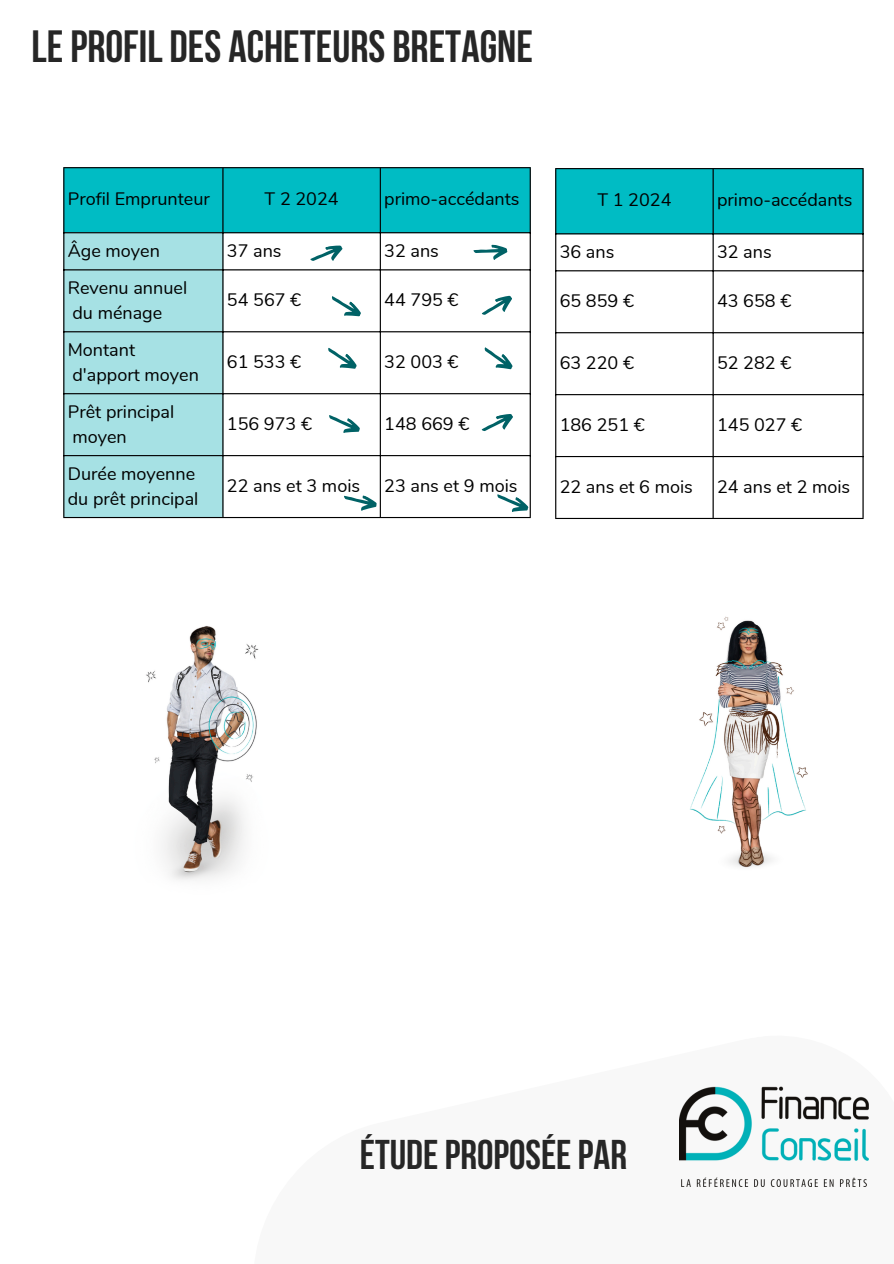
<style>
.page{position:relative;width:894px;height:1264px;background:#fff}
.page>*{position:absolute;margin:0;border:0;box-sizing:border-box;transform-origin:0 0}
.t1{font:700 45px "Bebas Neue";color:#262626}
.t2{font:700 41.4px "Bebas Neue";color:#262626}
.t3{font:18px "Nunito";color:#000}
</style>
<div class="page">
<img style="left:679px;top:1086px;width:189px;height:100px">
<img style="left:690px;top:616px;width:118px;height:252px">
<img style="left:146px;top:626px;width:113px;height:254px">
<div style="left:64px;top:168px;width:465px;height:64px;background:#00bcc4"></div>
<div style="left:64px;top:233px;width:158px;height:284px;background:#a6e1e4"></div>
<hr style="left:63px;top:168px;width:1px;height:349px;background:#000">
<hr style="left:222px;top:168px;width:1px;height:349px;background:#000">
<hr style="left:379px;top:168px;width:2px;height:349px;background:#000">
<hr style="left:529px;top:168px;width:1px;height:349px;background:#000">
<hr style="left:63px;top:167px;width:467px;height:1px;background:#000">
<hr style="left:63px;top:232px;width:467px;height:1px;background:#000">
<hr style="left:63px;top:269px;width:467px;height:1px;background:#000">
<hr style="left:63px;top:331px;width:467px;height:1px;background:#000">
<hr style="left:63px;top:393px;width:467px;height:1px;background:#000">
<hr style="left:63px;top:455px;width:467px;height:1px;background:#000">
<hr style="left:63px;top:517px;width:467px;height:1px;background:#000">
<svg style="left:310px;top:245px;width:33px;height:16px"></svg>
<svg style="left:332px;top:296px;width:29px;height:21px"></svg>
<svg style="left:344px;top:495px;width:33px;height:16px"></svg>
<svg style="left:328px;top:347px;width:29px;height:22px"></svg>
<svg style="left:481px;top:414px;width:32px;height:17px"></svg>
<svg style="left:329px;top:415px;width:31px;height:18px"></svg>
<svg style="left:497px;top:488px;width:33px;height:29px"></svg>
<svg style="left:481px;top:295px;width:31px;height:20px"></svg>
<svg style="left:484px;top:347px;width:29px;height:23px"></svg>
<svg style="left:473px;top:244px;width:34px;height:16px"></svg>
<div style="left:556px;top:169px;width:306px;height:64px;background:#00bcc4"></div>
<hr style="left:555px;top:169px;width:1px;height:349px;background:#000">
<hr style="left:712px;top:169px;width:1px;height:349px;background:#000">
<hr style="left:862px;top:169px;width:1px;height:349px;background:#000">
<hr style="left:555px;top:168px;width:308px;height:1px;background:#000">
<hr style="left:555px;top:233px;width:308px;height:1px;background:#000">
<hr style="left:555px;top:270px;width:308px;height:1px;background:#000">
<hr style="left:555px;top:332px;width:308px;height:1px;background:#000">
<hr style="left:555px;top:394px;width:308px;height:1px;background:#000">
<hr style="left:555px;top:456px;width:308px;height:1px;background:#000">
<hr style="left:555px;top:518px;width:308px;height:1px;background:#000">
<p class="t1" style="left:32px;top:28px;width:503px">LEPROFIL DES ACHETEURS BRETAGNE</p>
<p class="t3" style="left:68px;top:187px;width:143px">Profil Emprunteur</p>
<p class="t3" style="left:264px;top:187px;width:76px">T 2 2024</p>
<p class="t3" style="left:384px;top:187px;width:137px">primo-accédants</p>
<p class="t3" style="left:68px;top:239px;width:94px">Âge moyen</p>
<p class="t3" style="left:227px;top:239px;width:56px">37 ans</p>
<p class="t3" style="left:384px;top:239px;width:56px">32 ans</p>
<p class="t3" style="left:68px;top:276px;width:121px">Revenu annuel</p>
<p class="t3" style="left:72px;top:301px;width:91px">du ménage</p>
<p class="t3" style="left:227px;top:288px;width:76px">54 567 €</p>
<p class="t3" style="left:384px;top:288px;width:76px">44 795 €</p>
<p class="t3" style="left:68px;top:338px;width:69px">Montant</p>
<p class="t3" style="left:72px;top:362px;width:128px">d'apport moyen</p>
<p class="t3" style="left:68px;top:400px;width:108px">Prêt principal</p>
<p class="t3" style="left:72px;top:424px;width:56px">moyen</p>
<p class="t3" style="left:68px;top:461px;width:129px">Durée moyenne</p>
<p class="t3" style="left:68px;top:486px;width:132px">du prêt principal</p>
<p class="t3" style="left:227px;top:350px;width:76px">61 533 €</p>
<p class="t3" style="left:384px;top:350px;width:76px">32 003 €</p>
<p class="t3" style="left:227px;top:412px;width:86px">156 973 €</p>
<p class="t3" style="left:384px;top:412px;width:86px">148 669 €</p>
<p class="t3" style="left:227px;top:474px;width:135px">22 ans et 3 mois</p>
<p class="t3" style="left:384px;top:474px;width:135px">23 ans et 9 mois</p>
<p class="t3" style="left:597px;top:188px;width:76px">T 1 2024</p>
<p class="t3" style="left:716px;top:188px;width:137px">primo-accédants</p>
<p class="t3" style="left:559px;top:240px;width:56px">36 ans</p>
<p class="t3" style="left:716px;top:240px;width:56px">32 ans</p>
<p class="t3" style="left:559px;top:289px;width:76px">65 859 €</p>
<p class="t3" style="left:716px;top:289px;width:76px">43 658 €</p>
<h2 class="t3" style="left:559px;top:351px;width:76px">63 220 €</h2>
<p class="t3" style="left:716px;top:351px;width:76px">52 282 €</p>
<p class="t3" style="left:559px;top:413px;width:86px">186 251 €</p>
<p class="t3" style="left:716px;top:413px;width:86px">145 027 €</p>
<p class="t3" style="left:559px;top:475px;width:135px">22 ans et 6 mois</p>
<p class="t3" style="left:716px;top:475px;width:135px">24 ans et 2 mois</p>
<p class="t2" style="left:359px;top:1137px;width:269px">ÉTUDEPROPOSÉE PAR</p>
</div>
